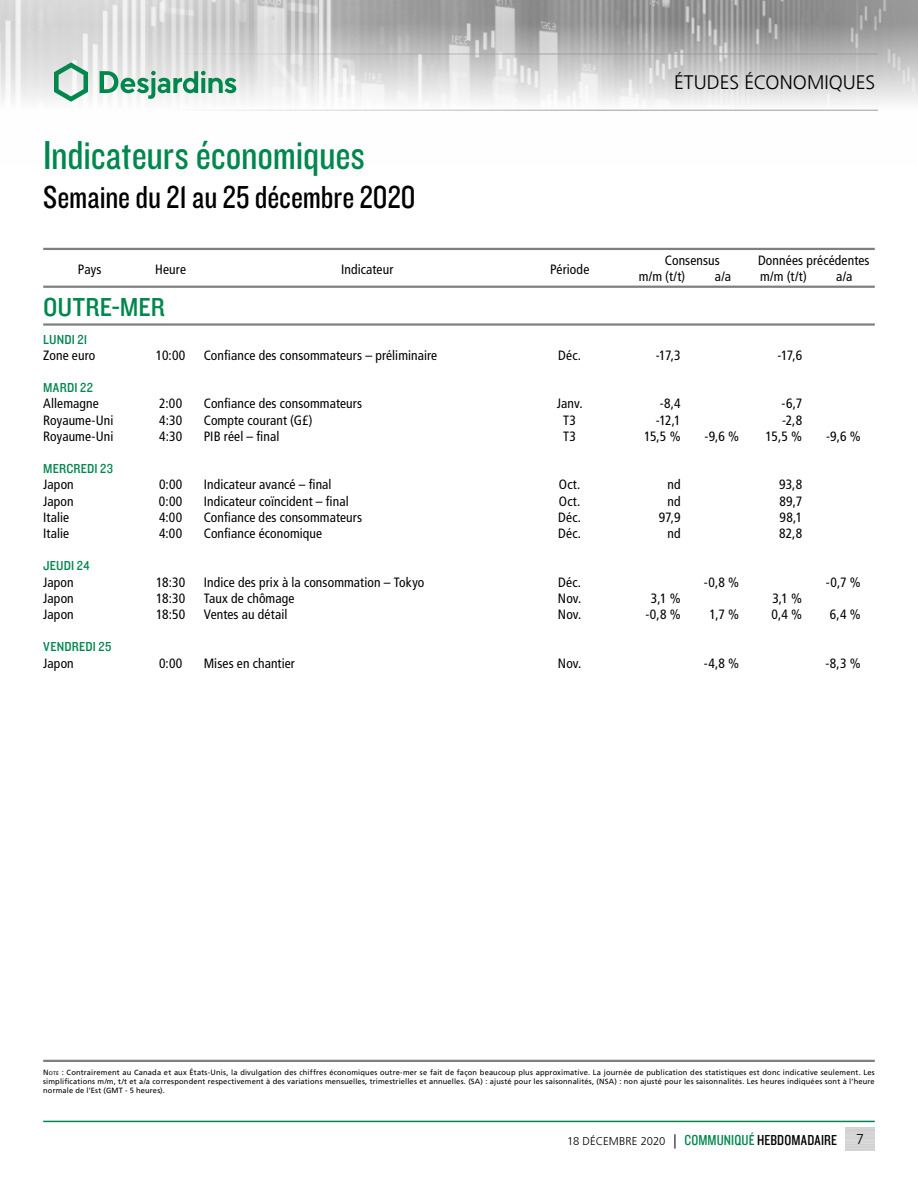
<style>
.page{position:relative;width:918px;height:1188px;background:#fff}
.page>*{position:absolute;margin:0;border:0;box-sizing:border-box;transform-origin:0 0}
.t1{font:42px "Knockout 29 Junior Ltweight";letter-spacing:-.005em;color:#00874e}
.t2{font:33px "Knockout 29 Junior Ltweight";color:#000}
.t3{font:27px "Knockout 30 Junior Welterwt";letter-spacing:.005em;color:#00874e}
.t4{font:300 19.5px "Frutiger LT";color:#000}
.t5{font:300 14.25px "Frutiger LT";color:#000}
.t6{font:condensed 13.5px/16.2px "Frutiger LT";letter-spacing:.01em;color:#000}
.t7{font:13.5px "Knockout 30 Junior Welterwt";letter-spacing:.015em;color:#00874e}
.t8{font:300 11.25px "Frutiger LT";color:#000}
.t9{font:7.5px/9px "Frutiger LT";letter-spacing:.025em;color:#000;text-align:justify}
.s1{font-style:inherit}
.s2{font-size:5.25px}
.s3{font-size:14.25px}
.s4{font-family:"Knockout 29 Junior Ltweight";font-weight:400;font-size:15px;color:#00874e}
.s5{font-family:"Knockout 29 Junior Ltweight";font-weight:400;font-size:15px}
</style>
<div class="page">
<img style="left:0;top:0;width:918px;height:110px">
<hr style="left:0;top:54px;width:878px;height:1px;background:#9d9d9c">
<hr style="left:0;top:110px;width:878px;height:1px;background:#9d9d9c">
<svg style="left:54px;top:62px;width:34px;height:40px"></svg>
<svg style="left:100px;top:71px;width:136px;height:28px"></svg>
<hr style="left:43px;top:1121px;width:832px;height:1px;background:#00874e">
<hr style="left:43px;top:1060px;width:832px;height:2px;background:#7f7f7f">
<hr style="left:43px;top:286px;width:832px;height:2px;background:#7f7f7f">
<hr style="left:43px;top:323px;width:832px;height:3px;background:#7f7f7f">
<hr style="left:43px;top:248px;width:832px;height:2px;background:#7f7f7f">
<h1 class="t1" style="left:43px;top:128px;width:323px">Indicateurs économiques</h1>
<h2 class="t2" style="left:43px;top:176px;width:374px">Semaine du 21 au 25 décembre 2020</h2>
<p class="t6" style="left:78px;top:261px;width:25px">Pays</p>
<p class="t6" style="left:155px;top:261px;width:32px">Heure</p>
<p class="t6" style="left:341px;top:261px;width:54px">Indicateur</p>
<p class="t6" style="left:550px;top:261px;width:41px">Période</p>
<h3 class="t3" style="left:43px;top:289px;width:123px">OUTRE-MER</h3>
<h3 class="t4" style="left:674px;top:72px;width:203px">ÉTUDES ÉCONOMIQUES</h3>
<p class="t6" style="left:639px;top:252px;width:83px;text-indent:26px">Consensus m/m (t/t)</p>
<p class="t6" style="left:715px;top:268px;width:18px">a/a</p>
<p class="t6" style="left:758px;top:252px;width:113px">Données précédentes m/m (t/t)</p>
<p class="t6" style="left:836px;top:268px;width:18px">a/a</p>
<p class="t7" style="left:43px;top:330px;width:46px">LUNDI 21</p>
<p class="t6" style="left:43px;top:347px;width:54px">Zone euro</p>
<p class="t6" style="left:156px;top:347px;width:31px">10:00</p>
<p class="t6" style="left:204px;top:347px;width:235px">Confiance des consommateurs – préliminaire</p>
<p class="t6" style="left:558px;top:347px;width:24px">Déc.</p>
<p class="t6" style="left:656px;top:347px;width:26px">-17,3</p>
<p class="t6" style="left:778px;top:347px;width:26px">-17,6</p>
<p class="t7" style="left:43px;top:379px;width:51px">MARDI 22</p>
<p class="t6" style="left:43px;top:396px;width:57px">Allemagne</p>
<p class="t6" style="left:159px;top:396px;width:25px">2:00</p>
<p class="t6" style="left:204px;top:396px;width:160px">Confiance des consommateurs</p>
<p class="t6" style="left:557px;top:396px;width:27px">Janv.</p>
<p class="t6" style="left:660px;top:396px;width:22px">-8,4</p>
<p class="t6" style="left:781px;top:396px;width:22px">-6,7</p>
<p class="t6" style="left:43px;top:412px;width:72px">Royaume-Uni</p>
<p class="t6" style="left:159px;top:412px;width:24px">4:30</p>
<p class="t6" style="left:204px;top:412px;width:110px">Compte courant (G£)</p>
<p class="t6" style="left:563px;top:412px;width:14px">T3</p>
<p class="t6" style="left:656px;top:412px;width:26px">-12,1</p>
<p class="t6" style="left:782px;top:412px;width:22px">-2,8</p>
<p class="t6" style="left:43px;top:428px;width:72px">Royaume-Uni</p>
<p class="t6" style="left:159px;top:428px;width:24px">4:30</p>
<p class="t6" style="left:204px;top:428px;width:77px">PIB réel – final</p>
<p class="t6" style="left:563px;top:428px;width:14px">T3</p>
<p class="t6" style="left:644px;top:428px;width:38px">15,5 %</p>
<p class="t6" style="left:705px;top:428px;width:36px">-9,6 %</p>
<p class="t6" style="left:766px;top:428px;width:38px">15,5 %</p>
<p class="t6" style="left:826px;top:428px;width:36px">-9,6 %</p>
<p class="t7" style="left:43px;top:460px;width:71px">MERCREDI 23</p>
<p class="t6" style="left:43px;top:477px;width:32px">Japon</p>
<p class="t6" style="left:159px;top:477px;width:25px">0:00</p>
<p class="t6" style="left:204px;top:477px;width:129px">Indicateur avancé – final</p>
<p class="t6" style="left:559px;top:477px;width:23px">Oct.</p>
<p class="t6" style="left:668px;top:477px;width:15px">nd</p>
<p class="t6" style="left:779px;top:477px;width:24px">93,8</p>
<p class="t6" style="left:43px;top:493px;width:32px">Japon</p>
<p class="t6" style="left:159px;top:493px;width:25px">0:00</p>
<p class="t6" style="left:204px;top:493px;width:146px">Indicateur coïncident – final</p>
<p class="t6" style="left:559px;top:493px;width:23px">Oct.</p>
<p class="t6" style="left:668px;top:493px;width:15px">nd</p>
<p class="t6" style="left:780px;top:493px;width:24px">89,7</p>
<p class="t6" style="left:43px;top:509px;width:28px">Italie</p>
<p class="t6" style="left:159px;top:509px;width:25px">4:00</p>
<p class="t6" style="left:204px;top:509px;width:160px">Confiance des consommateurs</p>
<p class="t6" style="left:558px;top:509px;width:24px">Déc.</p>
<p class="t6" style="left:659px;top:509px;width:23px">97,9</p>
<p class="t6" style="left:780px;top:509px;width:24px">98,1</p>
<p class="t6" style="left:43px;top:525px;width:28px">Italie</p>
<p class="t6" style="left:159px;top:525px;width:25px">4:00</p>
<p class="t6" style="left:204px;top:525px;width:120px">Confiance économique</p>
<p class="t6" style="left:558px;top:525px;width:24px">Déc.</p>
<p class="t6" style="left:668px;top:525px;width:15px">nd</p>
<p class="t6" style="left:779px;top:525px;width:25px">82,8</p>
<p class="t7" style="left:43px;top:557px;width:48px">JEUDI 24</p>
<p class="t6" style="left:43px;top:574px;width:32px">Japon</p>
<p class="t6" style="left:156px;top:574px;width:31px">18:30</p>
<p class="t6" style="left:204px;top:574px;width:222px">Indice des prix à la consommation – Tokyo</p>
<p class="t6" style="left:558px;top:574px;width:24px">Déc.</p>
<p class="t6" style="left:704px;top:574px;width:37px">-0,8 %</p>
<p class="t6" style="left:826px;top:574px;width:36px">-0,7 %</p>
<p class="t6" style="left:43px;top:590px;width:32px">Japon</p>
<p class="t6" style="left:156px;top:590px;width:31px">18:30</p>
<p class="t6" style="left:204px;top:590px;width:92px">Taux de chômage</p>
<p class="t6" style="left:558px;top:590px;width:25px">Nov.</p>
<p class="t6" style="left:651px;top:590px;width:31px">3,1 %</p>
<p class="t6" style="left:772px;top:590px;width:31px">3,1 %</p>
<p class="t6" style="left:43px;top:606px;width:32px">Japon</p>
<p class="t6" style="left:156px;top:606px;width:30px">18:50</p>
<p class="t6" style="left:204px;top:606px;width:85px">Ventes au détail</p>
<p class="t6" style="left:558px;top:606px;width:25px">Nov.</p>
<p class="t6" style="left:645px;top:606px;width:37px">-0,8 %</p>
<p class="t6" style="left:710px;top:606px;width:31px">1,7 %</p>
<p class="t6" style="left:772px;top:606px;width:32px">0,4 %</p>
<p class="t6" style="left:830px;top:606px;width:32px">6,4 %</p>
<p class="t7" style="left:43px;top:638px;width:70px">VENDREDI 25</p>
<p class="t6" style="left:43px;top:655px;width:32px">Japon</p>
<p class="t6" style="left:159px;top:655px;width:25px">0:00</p>
<p class="t6" style="left:204px;top:655px;width:93px">Mises en chantier</p>
<p class="t6" style="left:558px;top:655px;width:25px">Nov.</p>
<p class="t6" style="left:704px;top:655px;width:37px">-4,8 %</p>
<p class="t6" style="left:825px;top:655px;width:37px">-8,3 %</p>
<p class="t9" style="left:43px;top:1068px;width:833px"><span class="s1">N</span><span class="s2">ote</span> <span class="s1">:</span> Contrairement au Canada et aux États-Unis, la divulgation des chiffres économiques outre-mer se fait de façon beaucoup plus approximative. La journée de publication des statistiques est donc indicative seulement. Les simplifications m/m, t/t et a/a correspondent respectivement à des variations mensuelles, trimestrielles et annuelles. (SA) : ajusté pour les saisonnalités, (NSA) : non ajusté pour les saisonnalités. Les heures indiquées sont à l’heure normale de l’Est (GMT - 5 heures).</p>
<p class="t8" style="left:567px;top:1135px;width:271px">18 DÉCEMBRE 2020 <span class="s3">|</span> <span class="s4">COMMUNIQUÉ</span> <span class="s5">HEBDOMADAIRE</span></p>
<p class="t5" style="left:856px;top:1131px;width:9px">7</p>
</div>
